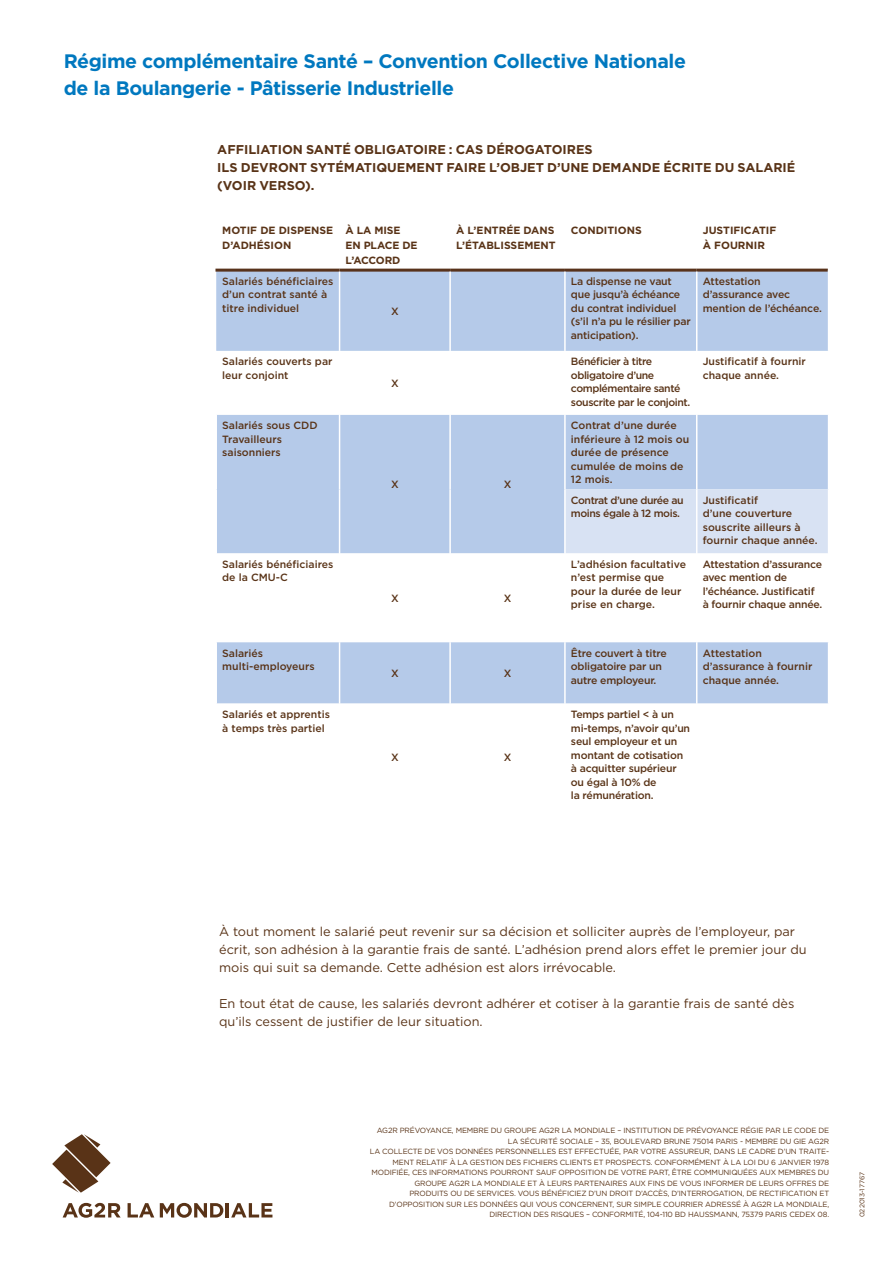
<style>
.page{position:relative;width:893px;height:1263px;background:#fff}
.page>*{position:absolute;margin:0;border:0;box-sizing:border-box;transform-origin:0 0}
.t1{font:700 19.5px/27px "Gotham";letter-spacing:-.02em;color:#0078bf}
.t2{font:12.75px/18px "Gotham";color:#593317}
.t3{font:700 12.75px "Gotham";color:#593317}
.t4{font:500 10.5px/13.5px "Gotham";letter-spacing:-.015em;color:#593317}
.t5{font:500 10.5px/13.5px "Gotham";letter-spacing:-.04em;color:#593317}
.t6{font:700 10.5px/15px "Gotham";color:#593317}
.t7{font:7.5px "Gotham";letter-spacing:-.02em;color:#593317}
.t8{font:6.75px "Gotham";color:#593317}
</style>
<div class="page">
<div style="left:216px;top:272px;width:612px;height:79px;background:#b5cae9"></div>
<svg style="left:217px;top:415px;width:611px;height:289px;fill:#b5cae9"></svg>
<div style="left:566px;top:489px;width:262px;height:64px;background:#d8e2f3"></div>
<hr style="left:215px;top:269px;width:125px;height:3px;background:#58321b">
<hr style="left:340px;top:269px;width:110px;height:3px;background:#58321b">
<hr style="left:450px;top:269px;width:115px;height:3px;background:#58321b">
<hr style="left:565px;top:269px;width:132px;height:3px;background:#58321b">
<hr style="left:697px;top:269px;width:131px;height:3px;background:#58321b">
<hr style="left:339px;top:272px;width:1px;height:79px;background:#fff">
<hr style="left:449px;top:272px;width:2px;height:79px;background:#fff">
<hr style="left:564px;top:272px;width:2px;height:79px;background:#fff">
<hr style="left:696px;top:272px;width:1px;height:79px;background:#fff">
<hr style="left:339px;top:415px;width:1px;height:74px;background:#fff">
<hr style="left:339px;top:489px;width:1px;height:64px;background:#fff">
<hr style="left:449px;top:415px;width:2px;height:74px;background:#fff">
<hr style="left:449px;top:489px;width:2px;height:64px;background:#fff">
<hr style="left:564px;top:489px;width:2px;height:64px;background:#fff">
<hr style="left:696px;top:489px;width:1px;height:64px;background:#fff">
<hr style="left:339px;top:553px;width:1px;height:89px;background:#fff">
<hr style="left:449px;top:553px;width:2px;height:89px;background:#fff">
<hr style="left:564px;top:553px;width:2px;height:89px;background:#fff">
<hr style="left:696px;top:553px;width:1px;height:89px;background:#fff">
<hr style="left:339px;top:642px;width:1px;height:61px;background:#fff">
<hr style="left:449px;top:642px;width:2px;height:61px;background:#fff">
<hr style="left:564px;top:642px;width:2px;height:61px;background:#fff">
<hr style="left:696px;top:642px;width:1px;height:61px;background:#fff">
<hr style="left:339px;top:703px;width:1px;height:107px;background:#fff">
<hr style="left:449px;top:703px;width:2px;height:107px;background:#fff">
<hr style="left:564px;top:703px;width:2px;height:107px;background:#fff">
<hr style="left:696px;top:703px;width:1px;height:107px;background:#fff">
<hr style="left:564px;top:415px;width:2px;height:74px;background:#fff">
<hr style="left:696px;top:415px;width:1px;height:74px;background:#fff">
<svg style="left:63px;top:1203px;width:58px;height:15px"></svg>
<svg style="left:128px;top:1203px;width:26px;height:14px"></svg>
<svg style="left:160px;top:1203px;width:63px;height:15px"></svg>
<hr style="left:226px;top:1203px;width:3px;height:14px;background:#593317">
<svg style="left:231px;top:1203px;width:41px;height:14px"></svg>
<svg style="left:52px;top:1134px;width:59px;height:59px"></svg>
<h1 class="t1" style="left:64px;top:48px;width:624px">RÉGIME COMPLÉMENTAIRE SANTÉ – CONVENTION COLLECTIVE NATIONALE<br>DE LA BOULANGERIE - PÂTISSERIE INDUSTRIELLE</h1>
<p class="t3" style="left:217px;top:141px;width:70px">AFFI LIATION</p>
<p class="t3" style="left:306px;top:141px;width:10px">SAN</p>
<p class="t3" style="left:334px;top:141px;width:88px">TÉ OBLIGATOIRE</p>
<p class="t3" style="left:449px;top:141px;width:17px">: CAS</p>
<p class="t3" style="left:486px;top:141px;width:21px">DÉROGA</p>
<p class="t3" style="left:544px;top:141px;width:17px">TOIRES</p>
<p class="t3" style="left:217px;top:159px;width:44px">I LS DEVRON</p>
<p class="t3" style="left:299px;top:159px;width:164px">T SYTÉMATIQUEMENT FAIRE</p>
<p class="t3" style="left:489px;top:159px;width:183px">L’OBJET D’UNE DEMAN DE ÉCRI</p>
<p class="t3" style="left:695px;top:159px;width:78px">TE DU SALARIÉ</p>
<p class="t3" style="left:217px;top:177px;width:15px">(VOIR</p>
<p class="t3" style="left:259px;top:177px;width:11px">VERSO</p>
<p class="t3" style="left:305px;top:177px;width:11px">).</p>
<p class="t6" style="left:222px;top:223px;width:73px">MOTI F DE DISPENSE<br>D’ADHÉSION</p>
<p class="t6" style="left:346px;top:223px;width:45px">À LA MISE<br>EN PLACE</p>
<p class="t6" style="left:402px;top:238px;width:15px">DE</p>
<p class="t4" style="left:222px;top:274px;width:113px">Salariés bénéficiaires d’un contrat santé à titre individuel</p>
<p class="t6" style="left:346px;top:253px;width:17px">L’ACCOR</p>
<p class="t6" style="left:392px;top:253px;width:10px">D</p>
<p class="t4" style="left:391px;top:304px;width:9px">X</p>
<p class="t4" style="left:222px;top:355px;width:112px">Salariés couverts par leur conjoint</p>
<p class="t4" style="left:222px;top:419px;width:97px">Salariés sous CDD<br>Travailleurs saisonniers</p>
<p class="t4" style="left:391px;top:376px;width:9px">X</p>
<p class="t6" style="left:456px;top:223px;width:51px">À L’ENTRÉE</p>
<p class="t6" style="left:524px;top:223px;width:17px">DANS</p>
<p class="t6" style="left:456px;top:238px;width:51px">L’ÉTABLISSE</p>
<p class="t6" style="left:524px;top:238px;width:33px">MENT</p>
<p class="t4" style="left:222px;top:557px;width:113px">Salariés bénéficiaires de la CMU-C</p>
<p class="t4" style="left:222px;top:646px;width:94px">Salariés multi-employeurs</p>
<p class="t4" style="left:222px;top:707px;width:109px">Salariés et apprentis à temps très partiel</p>
<p class="t4" style="left:391px;top:478px;width:9px">X</p>
<p class="t4" style="left:504px;top:478px;width:9px">X</p>
<p class="t4" style="left:391px;top:591px;width:9px">X</p>
<p class="t4" style="left:504px;top:591px;width:9px">X</p>
<p class="t4" style="left:391px;top:667px;width:9px">X</p>
<p class="t4" style="left:504px;top:667px;width:9px">X</p>
<p class="t4" style="left:391px;top:750px;width:9px">X</p>
<p class="t4" style="left:504px;top:750px;width:9px">X</p>
<p class="t6" style="left:571px;top:223px;width:51px">CON DITIONS</p>
<p class="t6" style="left:703px;top:223px;width:75px">JUSTIFICATIF<br>À FOURNIR</p>
<p class="t4" style="left:571px;top:274px;width:121px">La dispense ne vaut que jusqu’à échéance du contrat individuel (s’il n’a pu le résilier par anticipation).</p>
<p class="t4" style="left:703px;top:274px;width:121px">Attestation d’assurance avec mention de l’échéance.</p>
<p class="t5" style="left:571px;top:355px;width:121px">Bénéficier à titre obligatoire d’une complémentaire santé souscrite par le conjoint.</p>
<p class="t4" style="left:703px;top:355px;width:105px">Justificatif à fournir chaque année.</p>
<p class="t4" style="left:571px;top:419px;width:120px">Contrat d’une durée inférieure à 12 mois ou durée de présence cumulée de moins de<br>12 mois.</p>
<p class="t5" style="left:571px;top:493px;width:114px">Contrat d’une durée au moins égale à 12 mois.</p>
<p class="t4" style="left:703px;top:493px;width:116px">Justificatif<br>d’une couverture souscrite ailleurs à fournir chaque année.</p>
<p class="t4" style="left:571px;top:557px;width:117px">L’adhésion facultative n’est permise que pour la durée de leur prise en charge.</p>
<p class="t4" style="left:703px;top:557px;width:121px">Attestation d’assurance avec mention de l’échéance. Justificatif à fournir chaque année.</p>
<p class="t4" style="left:571px;top:646px;width:97px">Être couvert à titre obligatoire par un autre employeur.</p>
<p class="t4" style="left:703px;top:646px;width:111px">Attestation d’assurance à fournir chaque année.</p>
<p class="t4" style="left:571px;top:707px;width:121px">Temps partiel &lt; à un mi-temps, n’avoir qu’un seul employeur et un montant de cotisation à acquitter supérieur ou égal à 10% de<br>la rémunération.</p>
<p class="t2" style="left:219px;top:922px;width:589px">À TOUT MOMENT LE SALARIÉ PEUT REVENIR SUR SA DÉCISION ET SOLLICITER AUPRÈS DE L’EMPLOYEUR, PAR<br>ÉCRIT, SON ADHÉSION À LA GARANTIE FRAIS DE SANTÉ. L’ADHÉSION PREND ALORS EFFET LE PREMIER JOUR DU<br>MOIS QUI SUIT SA DEMANDE. CETTE ADHÉSION EST ALORS IRRÉVOCABLE.</p>
<p class="t2" style="left:219px;top:994px;width:577px">EN TOUT ÉTAT DE CAUSE, LES SALARIÉS DEVRONT ADHÉRER ET COTISER À LA GARANTIE FRAIS DE SANTÉ DÈS<br>QU’ILS CESSENT DE JUSTIFIER DE LEUR SITUATION.</p>
<p class="t7" style="left:377px;top:1126px;width:29px">AG2R PRÉVOY</p>
<p class="t7" style="left:430px;top:1126px;width:401px">ANCE, MEMBRE DU GROUPE AG2R LA MONDIALE – INSTITUTION DE PRÉVOYANCE RÉGI E PAR LE CODE DE</p>
<p class="t7" style="left:508px;top:1136px;width:322px">LA SÉCURITÉ SOCIALE – 35, BOULEVARD BRUN E 75014 PARIS - M EMBRE DU GIE AG2R</p>
<p class="t7" style="left:370px;top:1147px;width:305px">LA COLLECTE DE VOS DONN ÉES PERSONN ELLES EST EFFECTUÉE, PAR VOTRE ASS</p>
<p class="t7" style="left:683px;top:1147px;width:42px">UREUR, DANS</p>
<p class="t7" style="left:737px;top:1147px;width:93px">LE CADRE D’UN TRAITE-</p>
<p class="t7" style="left:392px;top:1157px;width:438px">MENT RELATIF À LA GESTION DES FICHI ERS CLI ENTS ET PROSPECTS. CONFORMÉMENT À LA LOI DU 6 JANVI ER 1978</p>
<p class="t7" style="left:371px;top:1168px;width:459px">MODIFI ÉE, CES INFORMATIONS POURRONT SAUF OPPOSITION DE VOTRE PART, ÊTRE COMMUNIQUÉES AUX MEMBRES DU</p>
<p class="t7" style="left:414px;top:1178px;width:190px">GROUPE AG2R LA MONDIALE ET À LEURS PARTENAI</p>
<p class="t7" style="left:613px;top:1178px;width:41px">RES AUX FINS</p>
<p class="t7" style="left:667px;top:1178px;width:163px">DE VOUS INFORMER DE LEURS OFFRES DE</p>
<p class="t7" style="left:409px;top:1189px;width:421px">PRODUITS OU DE SERVICES. VOUS BÉN ÉFICI EZ D’UN DROIT D’ACCÈS, D’INTERROGATION, DE RECTIFICATION ET</p>
<p class="t7" style="left:389px;top:1199px;width:442px">D’OPPOSITION SUR LES DONN ÉES QUI VOUS CONCERN ENT, SUR SI MPLE COURRI ER ADRESSÉ À AG2R LA MONDIALE,</p>
<p class="t7" style="left:489px;top:1210px;width:238px">DI RECTION DES RISQUES – CONFORMITÉ, 104-110 BD HAUSSMANN</p>
<p class="t7" style="left:738px;top:1210px;width:93px">, 75379 PARIS CEDEX 08.</p>
<p class="t8" style="left:858px;top:1217px;width:47px;rotate:-90deg">022013-17767</p>
</div>
